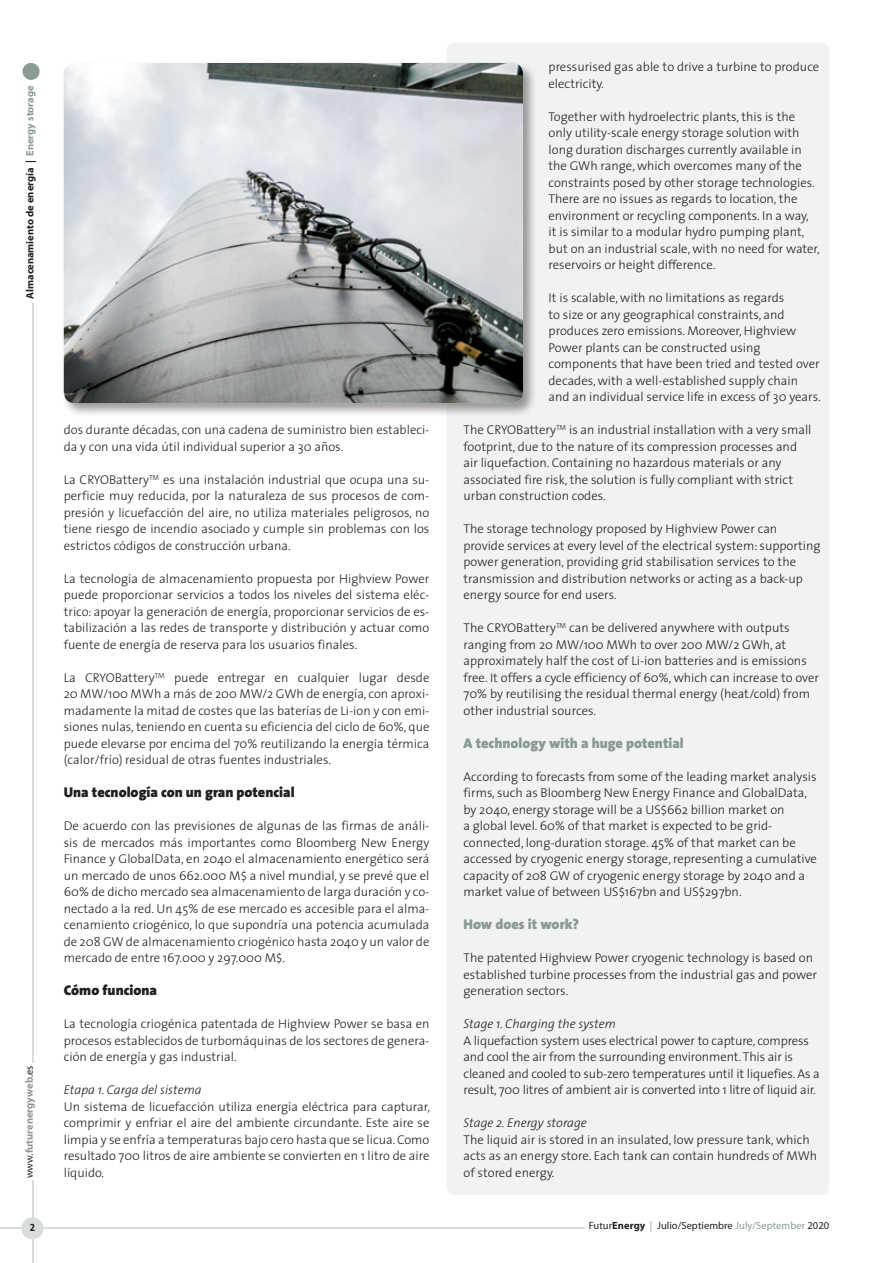
<style>
.page{position:relative;width:893px;height:1263px;background:#fff}
.page>*{position:absolute;margin:0;border:0;box-sizing:border-box;transform-origin:0 0}
.Ladillo_Texto_españo{font:900 14.25px "The Sans";color:#231f20}
.Ladillo_Texto{font:900 14.25px "The Sans";color:#8b9b92}
.Texto_ingles{font:300 12.75px/16.5px "The Sans";color:#231f20}
.Texto{font:300 12.75px/16.5px "The Sans";color:#231f20;text-align:justify}
.Texto_ingles-2{font:italic 300 12.75px "The Sans";color:#231f20}
.Texto-2{font:italic 300 12.75px "The Sans";color:#231f20}
.t1{font:10.5px "Myriad";letter-spacing:.005em;color:#231f20}
.t2{font:700 10.5px "Myriad";color:#231f20}
.t3{font:700 10.5px "Myriad";color:#939598}
.t4{font:10.5px "The Sans Bold Caps";color:#231f20}
.s1{color:#8b9b92}
.s2{font-weight:400;color:#231f20}
.s3{font-weight:700}
</style>
<div class="page">
<div style="left:23px;top:63px;width:17px;height:17px;background:#8b9b92;border-radius:50%"></div>
<hr style="left:32px;top:303px;width:1px;height:759px;background:#d7ddda">
<hr style="left:0;top:1228px;width:585px;height:1px;background:#d7ddda">
<hr style="left:32px;top:1180px;width:1px;height:83px;background:#d7ddda">
<div style="left:21px;top:1217px;width:22px;height:22px;background:#d7ddda;border-radius:50%"></div>
<div style="left:446px;top:43px;width:383px;height:1152px;background:#f0f3f2;border-radius:9px"></div>
<div style="left:61px;top:61px;width:477px;height:357px;background:#231f20;opacity:.45"></div>
<img style="left:64px;top:63px;width:459px;height:340px">
<p class="t2" style="left:24px;top:299px;width:215px;rotate:-90deg">Almacenamiento de energía | <span class="s1">Energy storage</span></p>
<p class="t3" style="left:24px;top:1178px;width:114px;rotate:-90deg"><span class="s2">www.</span>futurenergyweb<span class="s2">.es</span></p>
<p class="Texto" style="left:64px;top:421px;width:367px">dos durante décadas, con una cadena de suministro bien estableci&shy;da y con una vida útil individual superior a 30 años.</p>
<p class="Texto" style="left:64px;top:471px;width:367px">La CRYOBattery<sup>TM</sup> es una instalación industrial que ocupa una su&shy;perficie muy reducida, por la naturaleza de sus procesos de com&shy;presión y licuefacción del aire, no utiliza materiales peligrosos, no tiene riesgo de incendio asociado y cumple sin problemas con los estrictos códigos de construcción urbana.</p>
<p class="Texto" style="left:64px;top:570px;width:367px">La tecnología de almacenamiento propuesta por Highview Power puede proporcionar servicios a todos los niveles del sistema eléc&shy;trico: apoyar la generación de energía, proporcionar servicios de es&shy;tabilización a las redes de transporte y distribución y actuar como fuente de energía de reserva para los usuarios finales.</p>
<p class="Texto" style="left:64px;top:669px;width:367px">La CRYOBattery<sup>TM</sup> puede entregar en cualquier lugar desde 20 MW/100 MWh a más de 200 MW/2 GWh de energía, con aproxi&shy;madamente la mitad de costes que las baterías de Li-ion y con emi&shy;siones nulas, teniendo en cuenta su eficiencia del ciclo de 60%, que puede elevarse por encima del 70% reutilizando la energía térmica (calor/frío) residual de otras fuentes industriales.</p>
<p class="Ladillo_Texto_españo" style="left:64px;top:780px;width:232px">Una tecnología con un gran potencial</p>
<p class="Texto" style="left:64px;top:817px;width:367px">De acuerdo con las previsiones de algunas de las firmas de análi&shy;sis de mercados más importantes como Bloomberg New Energy Finance y GlobalData, en 2040 el almacenamiento energético será un mercado de unos 662.000 M$ a nivel mundial, y se prevé que el 60% de dicho mercado sea almacenamiento de larga duración y co&shy;nectado a la red. Un 45% de ese mercado es accesible para el alma&shy;cenamiento criogénico, lo que supondría una potencia acumulada de 208 GW de almacenamiento criogénico hasta 2040 y un valor de mercado de entre 167.000 y 297.000 M$.</p>
<p class="Ladillo_Texto_españo" style="left:64px;top:978px;width:95px">Cómo funciona</p>
<p class="Texto" style="left:64px;top:1015px;width:367px">La tecnología criogénica patentada de Highview Power se basa en procesos establecidos de turbomáquinas de los sectores de genera&shy;ción de energía y gas industrial.</p>
<p class="Texto-2" style="left:64px;top:1079px;width:139px">Etapa 1. Carga del sistema</p>
<p class="Texto" style="left:64px;top:1098px;width:368px">Un sistema de licuefacción utiliza energía eléctrica para capturar, comprimir y enfriar el aire del ambiente circundante. Este aire se limpia y se enfría a temperaturas bajo cero hasta que se licua. Como resultado 700 litros de aire ambiente se convierten en 1 litro de aire líquido.</p>
<p class="Texto_ingles" style="left:549px;top:58px;width:272px">pressurised gas able to drive a turbine to produce electricity.</p>
<p class="Texto_ingles" style="left:549px;top:108px;width:273px">Together with hydroelectric plants, this is the only utility-scale energy storage solution with long duration discharges currently available in the GWh range, which overcomes many of the constraints posed by other storage technologies.<br>There are no issues as regards to location, the environment or recycling components. In a way, it is similar to a modular hydro pumping plant, but on an industrial scale, with no need for water, reservoirs or height difference.</p>
<p class="Texto_ingles" style="left:549px;top:289px;width:274px">It is scalable, with no limitations as regards<br>to size or any geographical constraints, and produces zero emissions. Moreover, Highview Power plants can be constructed using components that have been tried and tested over decades, with a well-established supply chain and an individual service life in excess of 30 years.</p>
<p class="Texto_ingles" style="left:463px;top:421px;width:350px">The CRYOBattery<sup>TM</sup> is an industrial installation with a very small footprint, due to the nature of its compression processes and air liquefaction. Containing no hazardous materials or any associated fire risk, the solution is fully compliant with strict urban construction codes.</p>
<p class="Texto_ingles" style="left:463px;top:520px;width:359px">The storage technology proposed by Highview Power can provide services at every level of the electrical system: supporting power generation, providing grid stabilisation services to the transmission and distribution networks or acting as a back-up energy source for end users.</p>
<p class="Texto_ingles" style="left:463px;top:619px;width:357px">The CRYOBattery<sup>TM</sup> can be delivered anywhere with outputs ranging from 20 MW/100 MWh to over 200 MW/2 GWh, at approximately half the cost of Li-ion batteries and is emissions free. It offers a cycle efficiency of 60%, which can increase to over 70% by reutilising the residual thermal energy (heat/cold) from other industrial sources.</p>
<p class="Ladillo_Texto" style="left:463px;top:731px;width:222px">A technology with a huge potential</p>
<p class="Texto_ingles" style="left:463px;top:768px;width:355px">According to forecasts from some of the leading market analysis firms, such as Bloomberg New Energy Finance and GlobalData, by 2040, energy storage will be a US$662 billion market on<br>a global level. 60% of that market is expected to be grid&shy;connected, long-duration storage. 45% of that market can be accessed by cryogenic energy storage, representing a cumulative capacity of 208 GW of cryogenic energy storage by 2040 and a market value of between US$167bn and US$297bn.</p>
<p class="Ladillo_Texto" style="left:463px;top:912px;width:117px">How does it work?</p>
<p class="Texto_ingles" style="left:463px;top:949px;width:355px">The patented Highview Power cryogenic technology is based on established turbine processes from the industrial gas and power generation sectors.</p>
<p class="Texto_ingles-2" style="left:463px;top:1013px;width:154px">Stage 1. Charging the system</p>
<p class="Texto_ingles" style="left:463px;top:1032px;width:358px">A liquefaction system uses electrical power to capture, compress and cool the air from the surrounding environment. This air is cleaned and cooled to sub-zero temperatures until it liquefies. As a result, 700 litres of ambient air is converted into 1 litre of liquid air.</p>
<p class="Texto_ingles-2" style="left:463px;top:1112px;width:125px">Stage 2. Energy storage</p>
<p class="Texto_ingles" style="left:463px;top:1131px;width:355px">The liquid air is stored in an insulated, low pressure tank, which acts as an energy store. Each tank can contain hundreds of MWh of stored energy.</p>
<p class="t4" style="left:30px;top:1219px;width:7px">2</p>
<p class="t1" style="left:589px;top:1220px;width:242px">Futur<span class="s3">Energy</span> <span class="s1">|</span> Julio/Septiembre <span class="s1">July/September</span> 2020</p>
</div>
